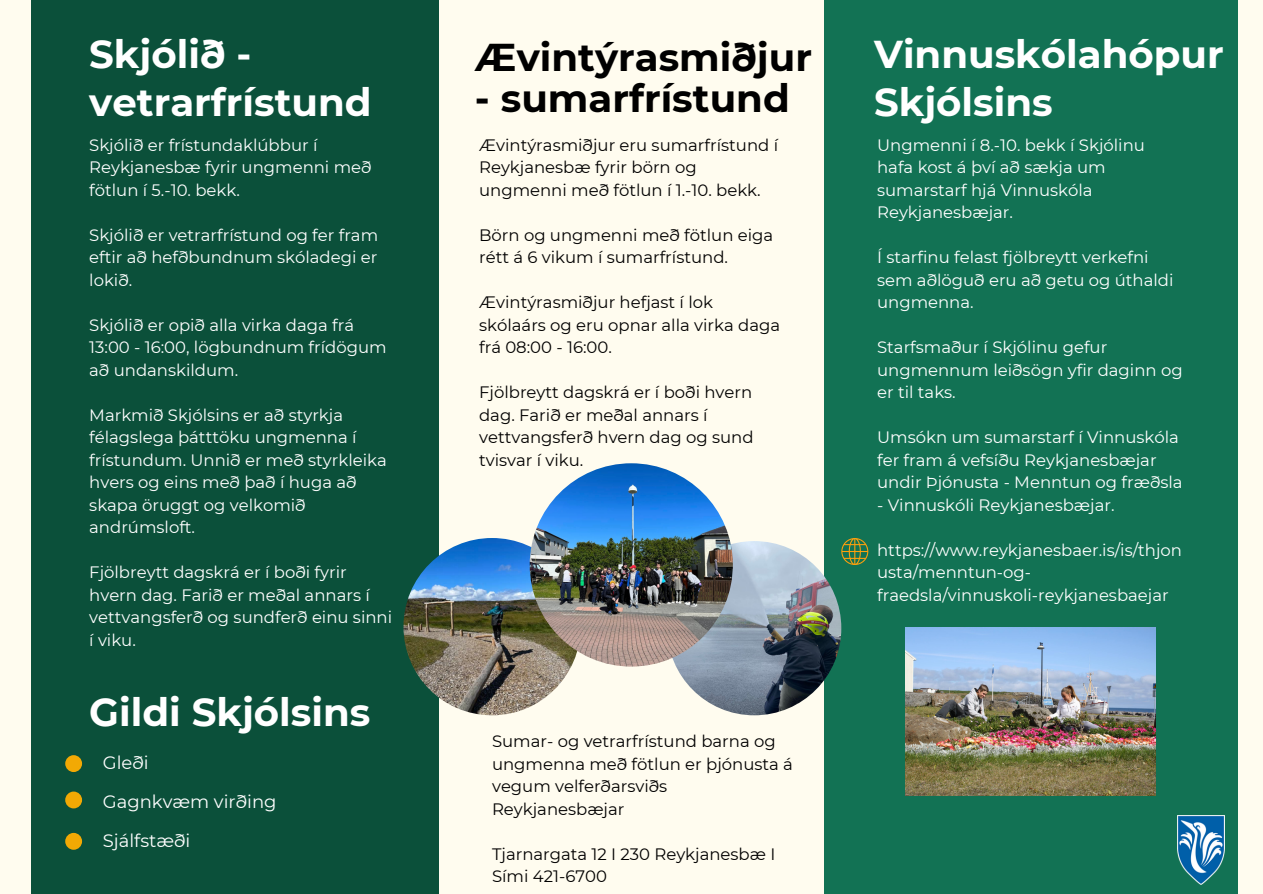
<style>
.page{position:relative;width:1263px;height:894px;background:#fff}
.page>*{position:absolute;margin:0;border:0;box-sizing:border-box;transform-origin:0 0}
.t1{font:700 38.7px/48px "Montserrat";color:#fff}
.t2{font:700 38.7px "Montserrat";color:#000}
.t3{font:18px/39.2px "Montserrat";color:#fff}
.t4{font:16.5px/22.5px "Montserrat";color:#fff}
.t5{font:16.5px/22.5px "Montserrat";color:#000}
</style>
<div class="page">
<div style="left:0;top:0;width:1263px;height:893px;background:#fffcef"></div>
<div style="left:824px;top:0;width:414px;height:893px;background:#127254"></div>
<div style="left:32px;top:0;width:407px;height:893px;background:#0b503a"></div>
<div style="left:65px;top:755px;width:17px;height:16px;background:#f2a904;border-radius:50%"></div>
<div style="left:65px;top:791px;width:17px;height:17px;background:#f2a904;border-radius:50%"></div>
<div style="left:65px;top:832px;width:17px;height:17px;background:#f2a904;border-radius:50%"></div>
<img style="left:1177px;top:815px;width:47px;height:69px">
<img style="left:667px;top:541px;width:174px;height:174px;border-radius:50%">
<img style="left:403px;top:538px;width:178px;height:177px;border-radius:50%">
<img style="left:530px;top:463px;width:203px;height:203px;border-radius:50%">
<svg style="left:841px;top:538px;width:27px;height:27px"></svg>
<img style="left:905px;top:627px;width:251px;height:168px">
<h1 class="t1" style="left:89px;top:30px;width:284px">Skjólið - vetrarfrístund</h1>
<p class="t4" style="left:89px;top:133px;width:284px">Skjólið er frístundaklúbbur í<br>Reykjanesbæ fyrir ungmenni með fötlun í 5.-10. bekk.</p>
<p class="t4" style="left:89px;top:223px;width:290px;text-align:justify">Skjólið er vetrarfrístund og fer fram eftir að hefðbundnum skóladegi er lokið.</p>
<p class="t4" style="left:89px;top:313px;width:299px">Skjólið er opið alla virka daga frá<br>13:00 - 16:00, lögbundnum frídögum að undanskildum.</p>
<p class="t4" style="left:89px;top:403px;width:299px">Markmið Skjólsins er að styrkja félagslega þátttöku ungmenna í frístundum. Unnið er með styrkleika hvers og eins með það í huga að skapa öruggt og velkomið andrúmsloft.</p>
<p class="t4" style="left:89px;top:561px;width:304px">Fjölbreytt dagskrá er í boði fyrir hvern dag. Farið er meðal annars í vettvangsferð og sundferð einu sinni í viku.</p>
<h1 class="t1" style="left:89px;top:687px;width:283px">Gildi Skjólsins</h1>
<p class="t3" style="left:103px;top:743px;width:47px">Gleði</p>
<p class="t3" style="left:103px;top:781px;width:175px">Gagnkvæm virðing<br>Sjálfstæði</p>
<h1 class="t2" style="left:475px;top:33px;width:339px">Ævintýrasmiðjur</h1>
<h1 class="t2" style="left:475px;top:75px;width:316px">- sumarfrístund</h1>
<p class="t5" style="left:479px;top:133px;width:300px">Ævintýrasmiðjur eru sumarfrístund í<br>Reykjanesbæ fyrir börn og ungmenni með fötlun í 1.-10. bekk.</p>
<p class="t5" style="left:479px;top:223px;width:296px">Börn og ungmenni með fötlun eiga rétt á 6 vikum í sumarfrístund.</p>
<p class="t5" style="left:479px;top:291px;width:302px">Ævintýrasmiðjur hefjast í lok skólaárs og eru opnar alla virka daga frá 08:00 - 16:00.</p>
<p class="t5" style="left:479px;top:381px;width:276px">Fjölbreytt dagskrá er í boði hvern dag. Farið er meðal annars í vettvangsferð hvern dag og sund tvisvar í viku.</p>
<p class="t5" style="left:492px;top:730px;width:302px">Sumar- og vetrarfrístund barna og ungmenna með fötlun er þjónusta á vegum velferðarsviðs<br>Reykjanesbæjar</p>
<p class="t5" style="left:492px;top:842px;width:285px">Tjarnargata 12 I 230 Reykjanesbæ I<br>Sími 421-6700</p>
<h1 class="t1" style="left:874px;top:30px;width:351px">Vinnuskólahópur<br>Skjólsins</h1>
<p class="t4" style="left:877px;top:133px;width:269px">Ungmenni í 8.-10. bekk í Skjólinu hafa kost á því að sækja um sumarstarf hjá Vinnuskóla<br>Reykjanesbæjar.</p>
<p class="t4" style="left:877px;top:246px;width:298px">Í starfinu felast fjölbreytt verkefni sem aðlöguð eru að getu og úthaldi ungmenna.</p>
<p class="t4" style="left:877px;top:336px;width:307px">Starfsmaður í Skjólinu gefur ungmennum leiðsögn yfir daginn og er til taks.</p>
<p class="t4" style="left:877px;top:426px;width:307px">Umsókn um sumarstarf í Vinnuskóla fer fram á vefsíðu Reykjanesbæjar undir Þjónusta - Menntun og fræðsla</p>
<p class="t4" style="left:877px;top:493px;width:239px">- Vinnuskóli Reykjanesbæjar.</p>
<p class="t4" style="left:877px;top:538px;width:306px">https://www.reykjanesbaer.is/is/thjon usta/menntun-og&shy;fraedsla/vinnuskoli-reykjanesbaejar</p>
</div>
